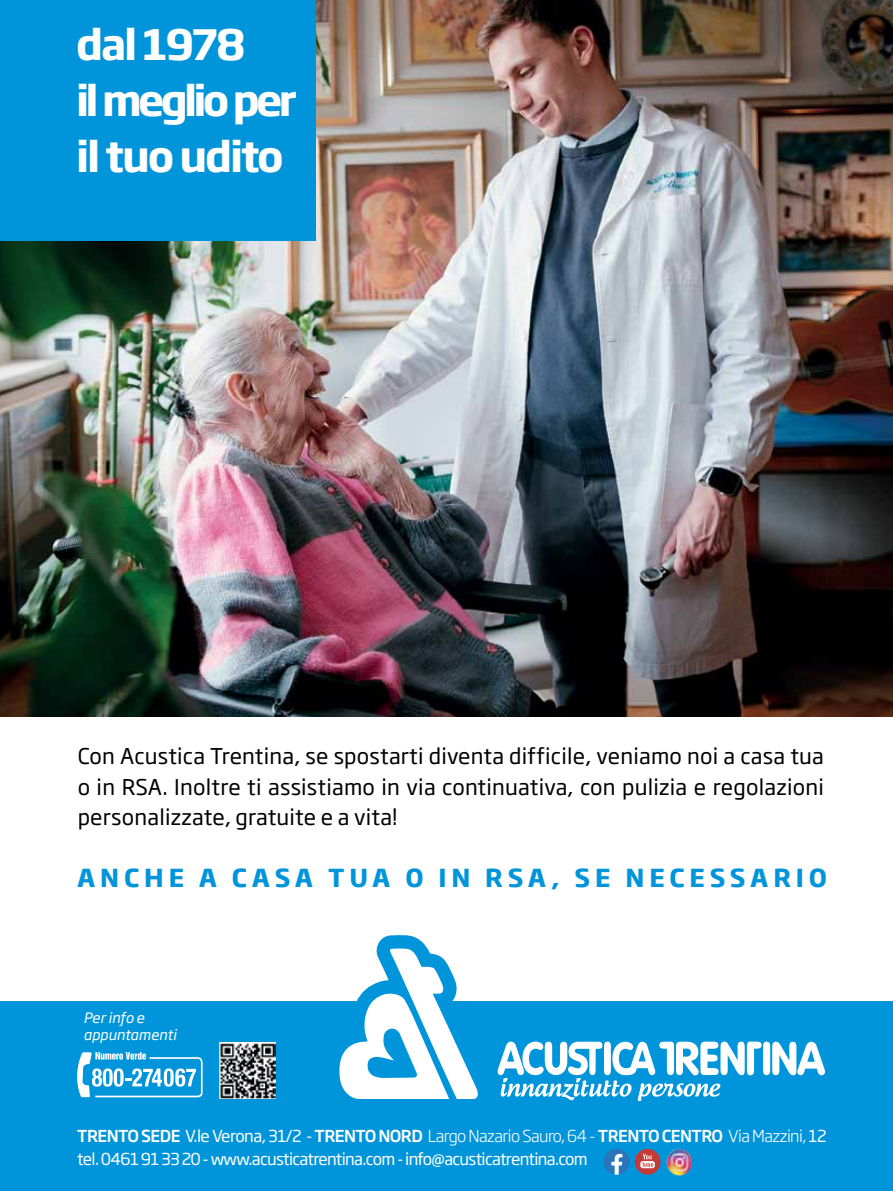
<style>
.page{position:relative;width:893px;height:1191px;background:#fff}
.page>*{position:absolute;margin:0;border:0;box-sizing:border-box;transform-origin:0 0}
.t1{font:700 41.4px/55.9px "Soho Gothic Pro";letter-spacing:-.05em;color:#fff}
.t2{font:700 24.6px "Soho Gothic Pro";letter-spacing:.2em;color:#0095da}
.t3{font:21.45px/30.5px "Soho Gothic Pro";letter-spacing:.01em;color:#000;text-align:justify}
.t4{font:16.2px/23.1px "Soho Gothic Pro";letter-spacing:-.045em;color:#fff}
.t5{font:italic 14.25px/17.1px "Soho Gothic Pro";color:#fff}
.s1{font-weight:500}
.s2{font-weight:300}
</style>
<div class="page">
<div style="left:0;top:1001px;width:893px;height:190px;background:#0095da"></div>
<svg style="left:339px;top:935px;width:486px;height:167px"></svg>
<svg style="left:604px;top:1149px;width:26px;height:25px"></svg>
<div style="left:635px;top:1148px;width:25px;height:26px;background:#c43a36;border-radius:50%"></div>
<svg style="left:640px;top:1153px;width:15px;height:15px"></svg>
<img style="left:666px;top:1148px;width:27px;height:28px">
<svg style="left:77px;top:1052px;width:126px;height:45px"></svg>
<img style="left:220px;top:1042px;width:56px;height:56px">
<img style="left:0;top:0;width:893px;height:716px">
<div style="left:0;top:0;width:316px;height:240px;background:#0095da"></div>
<h1 class="t1" style="left:76px;top:13px;width:222px">dal 1978<br>il meglio per il tuo udito</h1>
<p class="t3" style="left:78px;top:740px;width:748px">Con Acustica Trentina, se spostarti diventa difficile, veniamo noi a casa tua o in RSA. Inoltre ti assistiamo in via continuativa, con pulizia e regolazioni personalizzate, gratuite e a vita!</p>
<p class="t2" style="left:77px;top:858px;width:752px">ANCHE A CASA TUA O IN RSA, SE NECESSARIO</p>
<p class="t5" style="left:83px;top:1008px;width:94px">Per info e appuntamenti</p>
<p class="t4" style="left:77px;top:1123px;width:751px"><span class="s1">TRENTO SEDE</span> V.le Verona, 31/2 - <span class="s1">TRENTO NORD</span> <span class="s2">Largo Nazario Sauro, 64 -</span> <span class="s1">TRENTO CENTRO</span> <span class="s2">Via Mazzini,</span> 12 tel. 0461 91 33 20 - www.acusticatrentina.com - info@acusticatrentina.com</p>
</div>
